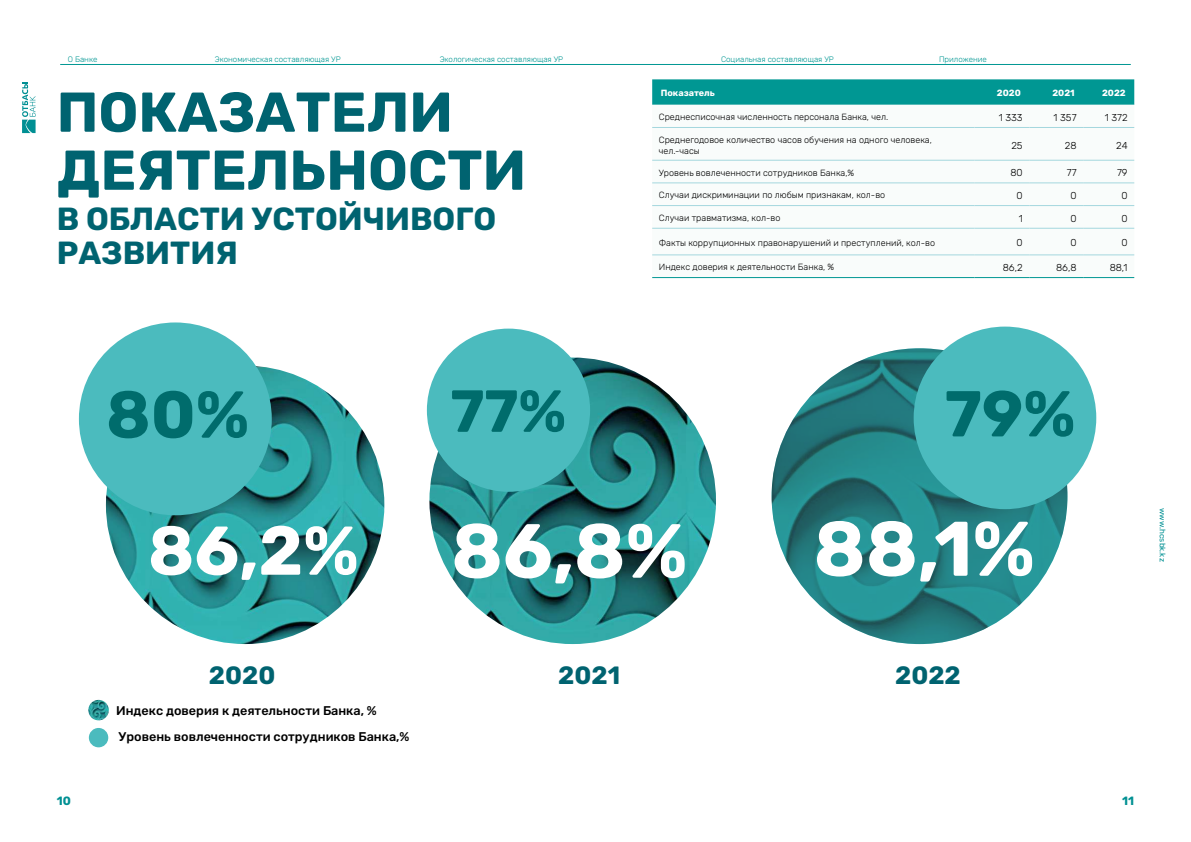
<style>
.page{position:relative;width:1191px;height:842px;background:#fff}
.page>*{position:absolute;margin:0;border:0;box-sizing:border-box;transform-origin:0 0}
.t1{font:700 77.2px "Rubik";color:#fff}
.t2{font:700 68.8px "Rubik";color:#fff}
.t3{font:700 66.2px "Rubik";color:#006c6c}
.t4{font:700 64.7px "Rubik";color:#006c6c}
.t5{font:700 59.3px "Rubik";color:#006c6c}
.t6{font:700 56px/58px "Rubik";color:#006370}
.t7{font:700 32px/34px "Rubik";color:#006370}
.t8{font:700 25px "Rubik";color:#006370}
.t9{font:500 12.6px/25.5px "Rubik";color:#000}
.t10{font:700 12px "Rubik";color:#009093}
.t11{font:700 12px "Rubik";color:#009092}
.t12{font:300 10px "Rubik";color:#000}
.t13{font:300 9px/11px "Rubik";color:#000}
.t14{font:700 9px "Rubik";color:#fff}
.t15{font:8px "Rubik";color:#009093}
.t16{font:300 7.9px "Rubik";color:#009793}
.s1{font-size:76.5px}
</style>
<div class="page">
<svg style="left:22px;top:82px;width:14px;height:51px"></svg>
<hr style="left:60px;top:64px;width:1070px;height:1px;background:#029793">
<img style="left:771px;top:348px;width:296px;height:296px">
<img style="left:106px;top:366px;width:278px;height:278px;border-radius:139px">
<img style="left:429px;top:358px;width:287px;height:286px;border-radius:143px">
<img style="left:88px;top:700px;width:21px;height:20px;border-radius:10px">
<div style="left:79px;top:322px;width:193px;height:193px;background:#4bbbbe;border-radius:50%"></div>
<div style="left:89px;top:728px;width:19px;height:19px;background:#4bbbbe;border-radius:50%"></div>
<div style="left:427px;top:329px;width:163px;height:163px;background:#4bbbbe;border-radius:50%"></div>
<div style="left:913px;top:327px;width:183px;height:182px;background:#4bbbbe;border-radius:50%"></div>
<svg style="left:652px;top:79px;width:482px;height:26px;background:#079995"></svg>
<svg style="left:652px;top:159px;width:482px;height:96px"></svg>
<hr style="left:652px;top:127px;width:322px;height:1px;background:#a4d7de">
<hr style="left:974px;top:127px;width:55px;height:1px;background:#a4d7de">
<hr style="left:1029px;top:127px;width:54px;height:1px;background:#a4d7de">
<hr style="left:1083px;top:127px;width:51px;height:1px;background:#a4d7de">
<hr style="left:652px;top:160px;width:322px;height:1px;background:#a4d7de">
<hr style="left:974px;top:160px;width:55px;height:1px;background:#a4d7de">
<hr style="left:1029px;top:160px;width:54px;height:1px;background:#a4d7de">
<hr style="left:1083px;top:160px;width:51px;height:1px;background:#a4d7de">
<hr style="left:652px;top:183px;width:322px;height:1px;background:#a4d7de">
<hr style="left:974px;top:183px;width:55px;height:1px;background:#a4d7de">
<hr style="left:1029px;top:183px;width:54px;height:1px;background:#a4d7de">
<hr style="left:1083px;top:183px;width:51px;height:1px;background:#a4d7de">
<hr style="left:652px;top:205px;width:322px;height:1px;background:#a4d7de">
<hr style="left:974px;top:205px;width:55px;height:1px;background:#a4d7de">
<hr style="left:1029px;top:205px;width:54px;height:1px;background:#a4d7de">
<hr style="left:1083px;top:205px;width:51px;height:1px;background:#a4d7de">
<hr style="left:652px;top:228px;width:322px;height:1px;background:#a4d7de">
<hr style="left:974px;top:228px;width:55px;height:1px;background:#a4d7de">
<hr style="left:1029px;top:228px;width:54px;height:1px;background:#a4d7de">
<hr style="left:1083px;top:228px;width:51px;height:1px;background:#a4d7de">
<hr style="left:652px;top:255px;width:322px;height:1px;background:#a4d7de">
<hr style="left:974px;top:255px;width:55px;height:1px;background:#a4d7de">
<hr style="left:1029px;top:255px;width:54px;height:1px;background:#a4d7de">
<hr style="left:1083px;top:255px;width:51px;height:1px;background:#a4d7de">
<hr style="left:652px;top:277px;width:322px;height:1px;background:#009793">
<hr style="left:974px;top:277px;width:55px;height:1px;background:#009793">
<hr style="left:1029px;top:277px;width:54px;height:1px;background:#009793">
<hr style="left:1083px;top:277px;width:51px;height:1px;background:#009793">
<p class="t16" style="left:68px;top:55px;width:31px">О Банке</p>
<p class="t16" style="left:215px;top:55px;width:127px">Экономическая составляющая УР</p>
<p class="t16" style="left:440px;top:55px;width:125px">Экологическая составляющая УР</p>
<p class="t16" style="left:721px;top:55px;width:114px">Социальная составляющая УР</p>
<p class="t16" style="left:939px;top:55px;width:49px">Приложение</p>
<h3 class="t6" style="left:57px;top:85px;width:471px">ПОКАЗАТЕЛИ<br>ДЕЯТЕЛЬНОСТИ</h3>
<h3 class="t7" style="left:57px;top:203px;width:441px">В ОБЛАСТИ УСТОЙЧИВОГО<br>РАЗВИТИЯ</h3>
<p class="t14" style="left:660px;top:88px;width:56px">Показатель</p>
<p class="t14" style="left:997px;top:88px;width:25px">2020</p>
<p class="t14" style="left:1052px;top:88px;width:24px">2021</p>
<p class="t14" style="left:1102px;top:88px;width:25px">2022</p>
<p class="t13" style="left:659px;top:112px;width:231px">Среднесписочная численность персонала Банка, чел.</p>
<p class="t12" style="left:998px;top:112px;width:25px">1 333</p>
<p class="t12" style="left:1053px;top:112px;width:24px">1 357</p>
<p class="t12" style="left:1104px;top:112px;width:24px">1 372</p>
<p class="t13" style="left:659px;top:134px;width:274px">Среднегодовое количество часов обучения на одного человека, чел.-часы</p>
<p class="t12" style="left:1011px;top:139px;width:13px">25</p>
<p class="t12" style="left:1064px;top:139px;width:13px">28</p>
<p class="t12" style="left:1116px;top:139px;width:13px">24</p>
<p class="t13" style="left:659px;top:167px;width:197px">Уровень вовлеченности сотрудников Банка,%</p>
<p class="t12" style="left:1010px;top:167px;width:14px">80</p>
<p class="t12" style="left:1066px;top:167px;width:11px">77</p>
<p class="t12" style="left:1117px;top:167px;width:12px">79</p>
<p class="t13" style="left:659px;top:190px;width:228px">Случаи дискриминации по любым признакам, кол-во</p>
<p class="t12" style="left:1016px;top:190px;width:8px">0</p>
<p class="t12" style="left:1070px;top:190px;width:8px">0</p>
<p class="t12" style="left:1121px;top:190px;width:8px">0</p>
<p class="t13" style="left:659px;top:213px;width:123px">Случаи травматизма, кол-во</p>
<p class="t12" style="left:1018px;top:213px;width:5px">1</p>
<p class="t12" style="left:1070px;top:213px;width:8px">0</p>
<p class="t12" style="left:1121px;top:213px;width:8px">0</p>
<p class="t13" style="left:659px;top:237px;width:278px">Факты коррупционных правонарушений и преступлений, кол-во</p>
<p class="t12" style="left:1016px;top:237px;width:8px">0</p>
<p class="t12" style="left:1070px;top:237px;width:8px">0</p>
<p class="t12" style="left:1121px;top:237px;width:8px">0</p>
<p class="t13" style="left:659px;top:262px;width:177px">Индекс доверия к деятельности Банка, %</p>
<p class="t12" style="left:1002px;top:262px;width:21px">86,2</p>
<p class="t12" style="left:1056px;top:262px;width:22px">86,8</p>
<p class="t12" style="left:1109px;top:262px;width:19px">88,1</p>
<h3 class="t3" style="left:106px;top:376px;width:145px">80%</h3>
<h3 class="t5" style="left:450px;top:377px;width:117px">77%</h3>
<h3 class="t4" style="left:944px;top:376px;width:132px">79%</h3>
<h2 class="t2" style="left:148px;top:511px;width:541px">86,2% <span class="s1">86,8%</span></h2>
<h1 class="t1" style="left:813px;top:504px;width:223px">88,1%</h1>
<p class="t15" style="left:1167px;top:508px;width:55px;rotate:90deg">www.hcsbk.kz</p>
<h3 class="t8" style="left:209px;top:661px;width:68px">2020</h3>
<h3 class="t8" style="left:558px;top:661px;width:63px">2021</h3>
<h3 class="t8" style="left:895px;top:661px;width:67px">2022</h3>
<h3 class="t9" style="left:116px;top:699px;width:295px">Индекс доверия к деятельности Банка, %<br>Уровень вовлеченности сотрудников Банка,%</h3>
<h3 class="t10" style="left:57px;top:793px;width:16px">10</h3>
<h3 class="t11" style="left:1122px;top:793px;width:13px">11</h3>
</div>
